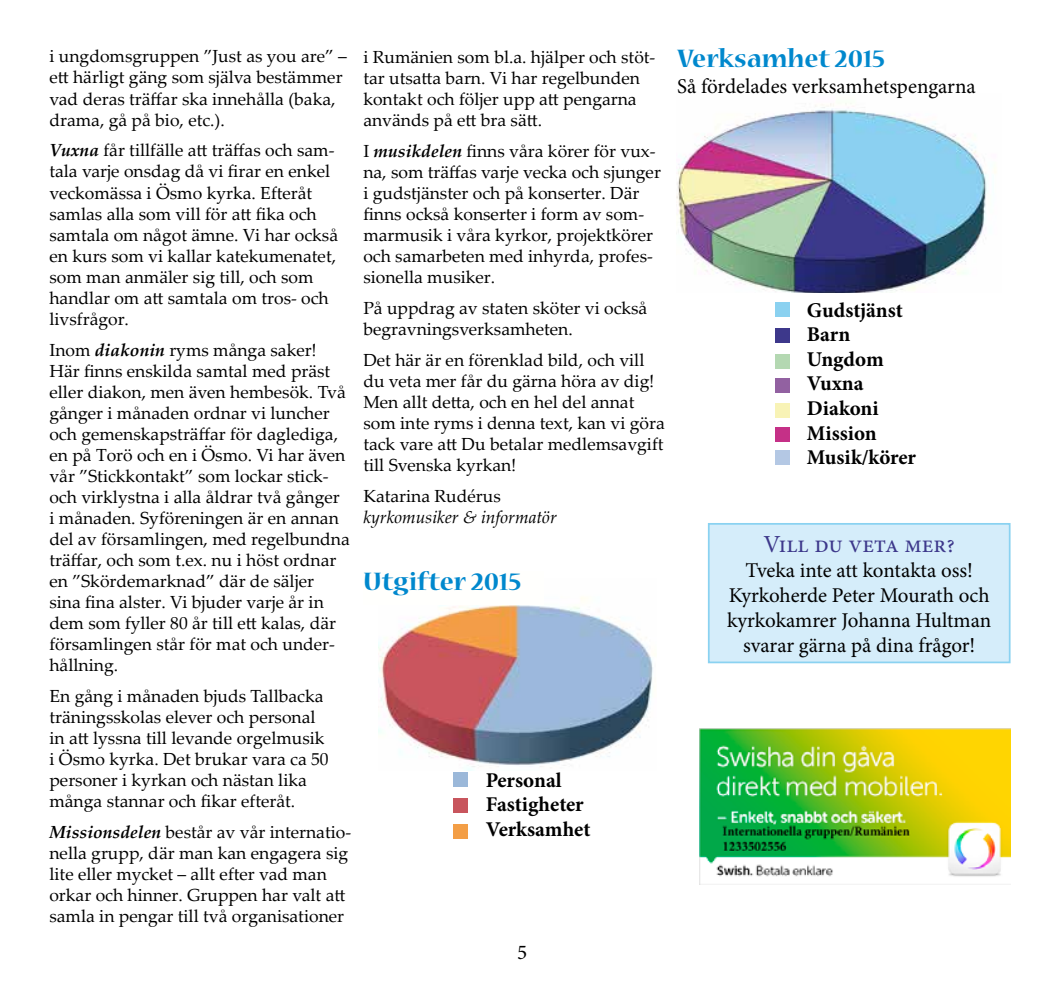
<style>
.page{position:relative;width:1042px;height:993px;background:#fff}
.page>*{position:absolute;margin:0;border:0;box-sizing:border-box;transform-origin:0 0}
.t1{font:700 28px "Nueva Std";color:#0088cd}
.t2{font:24.5px "Minion Pro";color:#3d388b}
.t3{font:21px/25.2px "Minion Pro";letter-spacing:-.005em;color:#000;text-align:center}
.t4{font:700 21px/24.5px "Minion Pro";color:#000}
.t5{font:17.5px/21px "Palatino Linotype";color:#000}
.t6{font:italic 17.5px "Palatino Linotype";color:#000}
.s1{font-weight:700;font-style:italic}
</style>
<div class="page">
<div style="left:709px;top:523px;width:300px;height:139px;background:#d5edfa"></div>
<div style="left:708px;top:523px;width:302px;height:140px;border:2px solid #8ad2f1"></div>
<img style="left:676px;top:103px;width:320px;height:190px">
<div style="left:775px;top:301px;width:15px;height:15px;background:#8ad1f0"></div>
<div style="left:775px;top:328px;width:15px;height:15px;background:#3d388b"></div>
<div style="left:775px;top:354px;width:15px;height:14px;background:#b4d8b2"></div>
<div style="left:775px;top:378px;width:15px;height:15px;background:#9261a1"></div>
<div style="left:775px;top:403px;width:15px;height:15px;background:#f8f3b6"></div>
<div style="left:775px;top:427px;width:15px;height:15px;background:#c53087"></div>
<div style="left:775px;top:449px;width:15px;height:15px;background:#b4c8e4"></div>
<img style="left:378px;top:597px;width:275px;height:173px">
<div style="left:363px;top:571px;width:181px;height:34px;background:#fffffd"></div>
<div style="left:452px;top:771px;width:15px;height:15px;background:#9bb8d9"></div>
<div style="left:452px;top:797px;width:15px;height:15px;background:#c8555d"></div>
<div style="left:453px;top:823px;width:15px;height:15px;background:#f39e46"></div>
<img style="left:699px;top:728px;width:311px;height:156px">
<p class="t5" style="left:49px;top:45px;width:299px">i ungdomsgruppen ”Just as you are” – ett härligt gäng som själva bestämmer vad deras träffar ska innehålla (baka, drama, gå på bio, etc.).</p>
<p class="t5" style="left:49px;top:139px;width:290px"><span class="s1">Vuxna</span> får tillfälle att träffas och sam&shy;tala varje onsdag då vi firar en enkel veckomässa i Ösmo kyrka. Efteråt samlas alla som vill för att fika och samtala om något ämne. Vi har också en kurs som vi kallar katekumenatet, som man anmäler sig till, och som handlar om att samtala om tros- och livsfrågor.</p>
<p class="t5" style="left:49px;top:338px;width:302px">Inom <span class="s1">diakonin</span> ryms många saker!<br>Här finns enskilda samtal med präst eller diakon, men även hembesök. Två gånger i månaden ordnar vi luncher och gemenskapsträffar för daglediga, en på Torö och en i Ösmo. Vi har även vår ”Stickkontakt” som lockar stick&shy;och virklystna i alla åldrar två gånger<br>i månaden. Syföreningen är en annan del av församlingen, med regelbundna träffar, och som t.ex. nu i höst ordnar en ”Skördemarknad” där de säljer sina fina alster. Vi bjuder varje år in dem som fyller 80 år till ett kalas, där församlingen står för mat och under&shy;hållning.</p>
<p class="t5" style="left:49px;top:684px;width:281px">En gång i månaden bjuds Tallbacka träningsskolas elever och personal in att lyssna till levande orgelmusik i Ösmo kyrka. Det brukar vara ca 50 personer i kyrkan och nästan lika många stannar och fikar efteråt.</p>
<p class="t5" style="left:49px;top:820px;width:303px"><span class="s1">Missionsdelen</span> består av vår internatio&shy;nella grupp, där man kan engagera sig lite eller mycket – allt efter vad man orkar och hinner. Gruppen har valt att samla in pengar till två organisationer</p>
<p class="t5" style="left:363px;top:46px;width:293px">i Rumänien som bl.a. hjälper och stöt&shy;tar utsatta barn. Vi har regelbunden kontakt och följer upp att pengarna används på ett bra sätt.</p>
<p class="t5" style="left:363px;top:140px;width:299px">I <span class="s1">musikdelen</span> finns våra körer för vux&shy;na, som träffas varje vecka och sjunger i gudstjänster och på konserter. Där finns också konserter i form av som&shy;marmusik i våra kyrkor, projektkörer och samarbeten med inhyrda, profes&shy;sionella musiker.</p>
<p class="t5" style="left:363px;top:297px;width:285px">På uppdrag av staten sköter vi också begravningsverksamheten.</p>
<p class="t5" style="left:363px;top:349px;width:303px">Det här är en förenklad bild, och vill du veta mer får du gärna höra av dig!<br>Men allt detta, och en hel del annat som inte ryms i denna text, kan vi göra tack vare att Du betalar medlemsavgift till Svenska kyrkan!</p>
<p class="t5" style="left:363px;top:485px;width:139px">Katarina Rudérus</p>
<p class="t6" style="left:363px;top:504px;width:195px">kyrkomusiker &amp; informatör</p>
<h1 class="t1" style="left:363px;top:568px;width:160px">Utgifter 2015</h1>
<p class="t4" style="left:486px;top:767px;width:106px">Personal<br>Fastigheter<br>Verksamhet</p>
<p class="t3" style="left:517px;top:939px;width:12px">5</p>
<h1 class="t1" style="left:677px;top:46px;width:210px">Verksamhet 2015</h1>
<p class="t3" style="left:677px;top:73px;width:300px">Så fördelades verksamhetspengarna</p>
<p class="t4" style="left:807px;top:297px;width:111px">Gudstjänst<br>Barn<br>Ungdom<br>Vuxna<br>Diakoni<br>Mission<br>Musik/körer</p>
<h2 class="t2" style="left:763px;top:527px;width:193px">Vill du veta mer?</h2>
<p class="t3" style="left:727px;top:557px;width:266px">Tveka inte att kontakta oss!<br>Kyrkoherde Peter Mourath och kyrkokamrer Johanna Hultman svarar gärna på dina frågor!</p>
</div>
